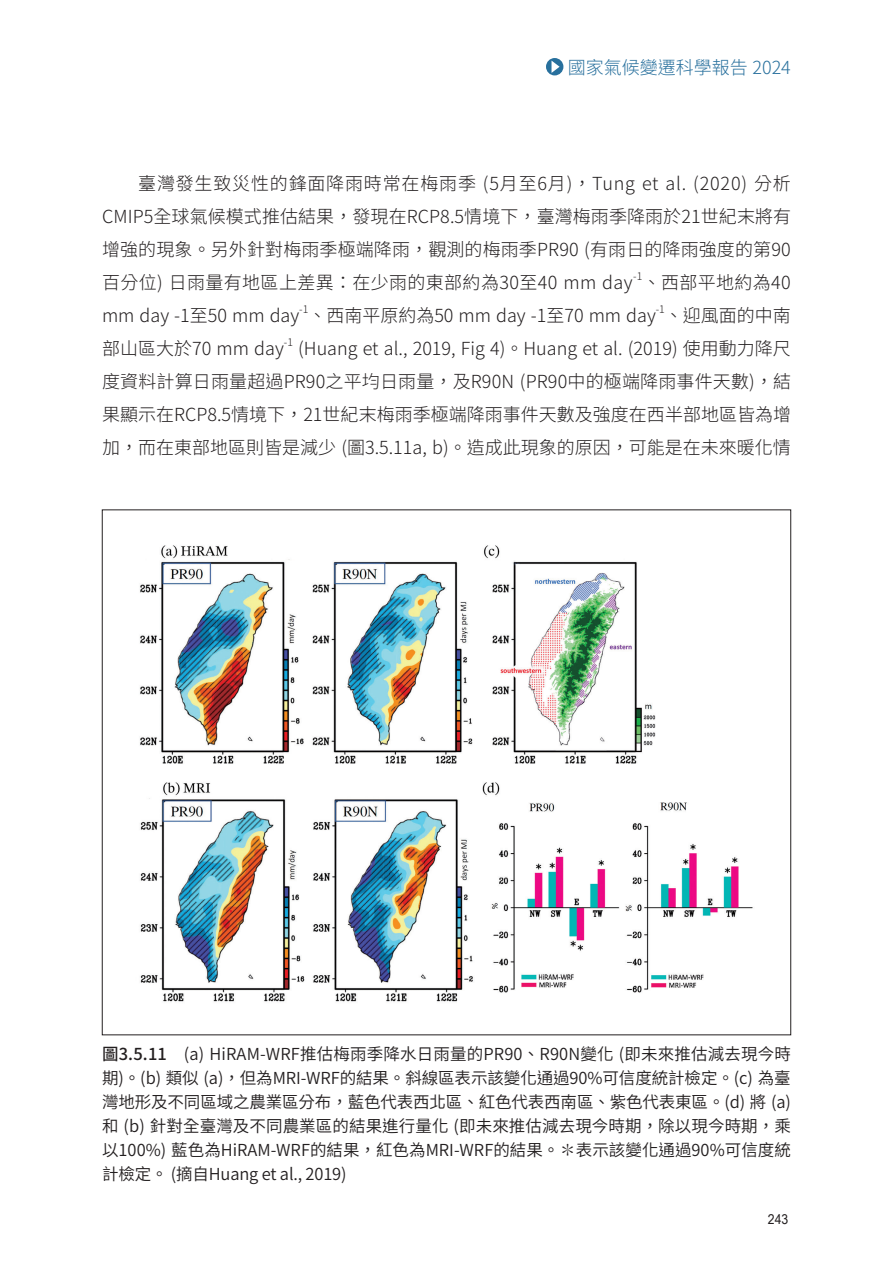
<style>
.page{position:relative;width:893px;height:1263px;background:#fff}
.page>*{position:absolute;margin:0;border:0;box-sizing:border-box;transform-origin:0 0}
.內文{font:300 18px/33px "Noto Sans CJ Ktc";color:#231f20;text-align:justify}
.t1{font:300 18px "Noto Sans CJ Ktc";color:#28709d}
.內文-2{font:300 18px "Noto Sans CJ Ktc";letter-spacing:.02em;color:#231f20}
.圖說_粗體{font:600 16.5px/24px "Noto Sans CJ Ktc";color:#231f20;text-align:justify}
.t2{font:13.5px "Arial Narrow";color:#231f20;scale:1.11 1}
.內文-3{font:300 10.5px "Noto Sans CJ Ktc";color:#231f20}
.s1{font-weight:500}
</style>
<div class="page">
<div style="left:546px;top:58px;width:17px;height:17px;background:#28709d;border-radius:50%"></div>
<svg style="left:551px;top:61px;width:9px;height:12px"></svg>
<img style="left:140px;top:545px;width:613px;height:457px">
<p class="t1" style="left:568px;top:57px;width:225px">國家氣候變遷科學報告 2024</p>
<p class="內文" style="left:102px;top:167px;width:691px;text-indent:36px">臺灣發生致災性的鋒面降雨時常在梅雨季 (5月至6月)，Tung et al. (2020) 分析CMIP5全球氣候模式推估結果，發現在RCP8.5情境下，臺灣梅雨季降雨於21世紀末將有增強的現象。另外針對梅雨季極端降雨，觀測的梅雨季PR90 (有雨日的降雨強度的第90百分位) 日雨量有地區上差異：在少雨的東部約為30至40 mm day</p>
<p class="內文-3" style="left:633px;top:271px;width:11px">-1</p>
<p class="內文-2" style="left:643px;top:272px;width:150px">、西部平地約為40</p>
<p class="內文" style="left:102px;top:299px;width:199px">mm day -1至50 mm day</p>
<p class="內文-3" style="left:299px;top:304px;width:11px">-1</p>
<p class="內文" style="left:308px;top:299px;width:349px">、西南平原約為50 mm day -1至70 mm day</p>
<p class="內文-3" style="left:656px;top:304px;width:11px">-1</p>
<p class="內文" style="left:665px;top:299px;width:128px">、迎風面的中南</p>
<p class="內文" style="left:102px;top:332px;width:183px">部山區大於70 mm day</p>
<p class="內文-3" style="left:284px;top:337px;width:11px">-1</p>
<p class="內文" style="left:102px;top:332px;width:691px;text-indent:196px">(Huang et al., 2019, Fig 4)。Huang et al. (2019) 使用動力降尺度資料計算日雨量超過PR90之平均日雨量，及R90N (PR90中的極端降雨事件天數)，結果顯示在RCP8.5情境下，21世紀末梅雨季極端降雨事件天數及強度在西半部地區皆為增加，而在東部地區則皆是減少 (圖3.5.11a, b)。造成此現象的原因，可能是在未來暖化情</p>
<p class="圖說_粗體" style="left:102px;top:1042px;width:690px"><span class="s1">圖3.5.11　</span>(a) HiRAM-WRF推估梅雨季降水日雨量的PR90、R90N變化 (即未來推估減去現今時期)。(b) 類似 (a)，但為MRI-WRF的結果。斜線區表示該變化通過90%可信度統計檢定。(c) 為臺灣地形及不同區域之農業區分布，藍色代表西北區、紅色代表西南區、紫色代表東區。(d) 將 (a)和 (b) 針對全臺灣及不同農業區的結果進行量化 (即未來推估減去現今時期，除以現今時期，乘以100%) 藍色為HiRAM-WRF的結果，紅色為MRI-WRF的結果。✽表示該變化通過90%可信度統計檢定。 (摘自Huang et al., 2019)</p>
<p class="t2" style="left:768px;top:1209px;width:20px">243</p>
</div>
